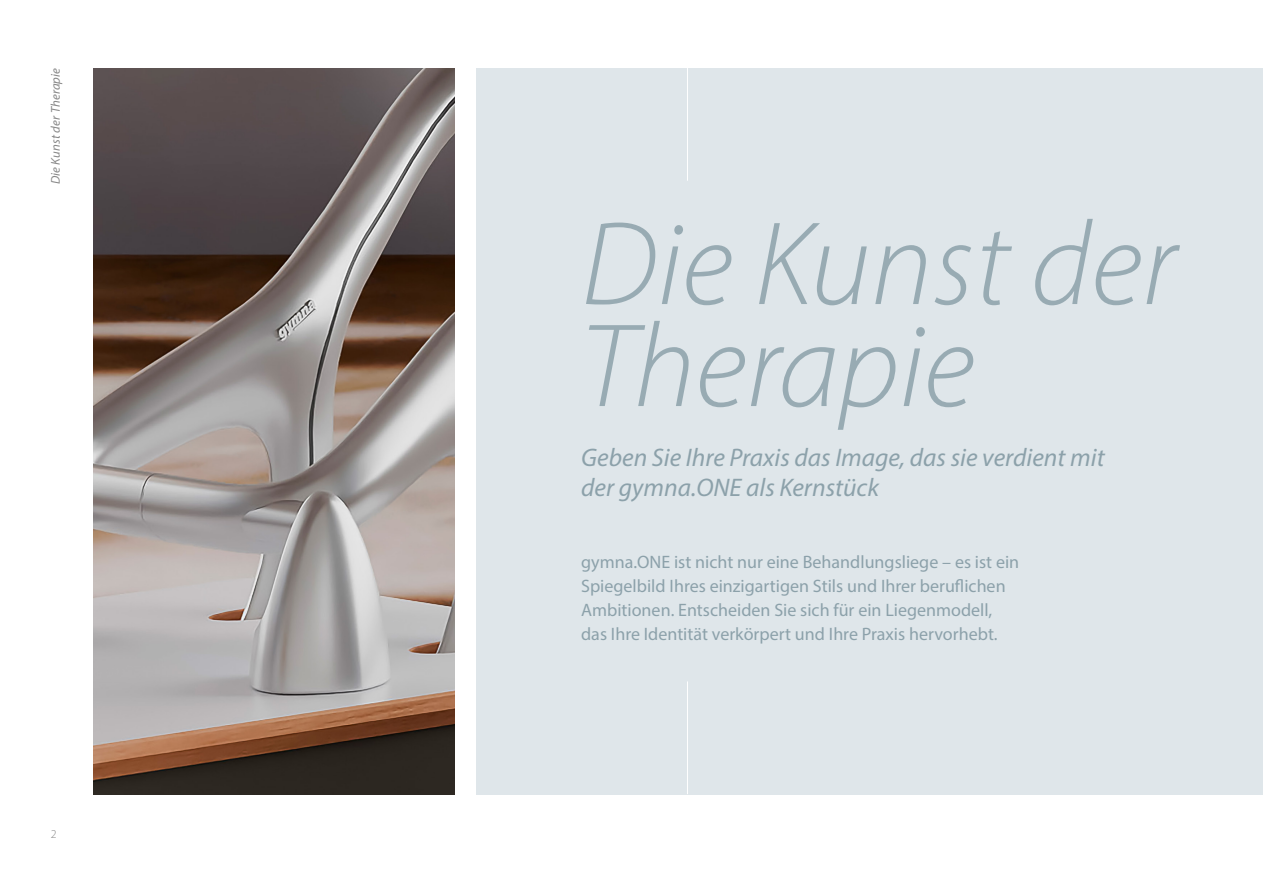
<style>
.page{position:relative;width:1263px;height:893px;background:#fff}
.page>*{position:absolute;margin:0;border:0;box-sizing:border-box;transform-origin:0 0}
.t1{font:italic 300 120px/102px "Myriad Pro";color:#8ca1aa}
.t2{font:italic 25.5px/30.6px "Myriad Pro";color:#8ca1aa}
.t3{font:18px/24px "Myriad Pro";color:#8ca1aa}
.t4{font:italic 12.75px "Myriad Pro";letter-spacing:.01em;color:#878787}
.t5{font:300 12px "Myriad Pro";color:#878787}
</style>
<div class="page">
<div style="left:476px;top:68px;width:787px;height:726px;background:#dae2e7"></div>
<img style="left:94px;top:68px;width:360px;height:726px">
<hr style="left:687px;top:68px;width:1px;height:113px;background:#fff">
<hr style="left:687px;top:681px;width:1px;height:113px;background:#fff">
<p class="t4" style="left:48px;top:184px;width:118px;rotate:-90deg">Die Kunst der Therapie</p>
<p class="t5" style="left:51px;top:827px;width:7px">2</p>
<h1 class="t1" style="left:581px;top:212px;width:597px">Die Kunst der<br>Therapie</h1>
<h2 class="t2" style="left:581px;top:441px;width:525px">Geben Sie Ihre Praxis das Image, das sie verdient mit der gymna.ONE als Kernstück</h2>
<p class="t3" style="left:581px;top:549px;width:440px">gymna.ONE ist nicht nur eine Behandlungsliege – es ist ein Spiegelbild Ihres einzigartigen Stils und Ihrer beruflichen Ambitionen. Entscheiden Sie sich für ein Liegenmodell, das Ihre Identität verkörpert und Ihre Praxis hervorhebt.</p>
</div>
